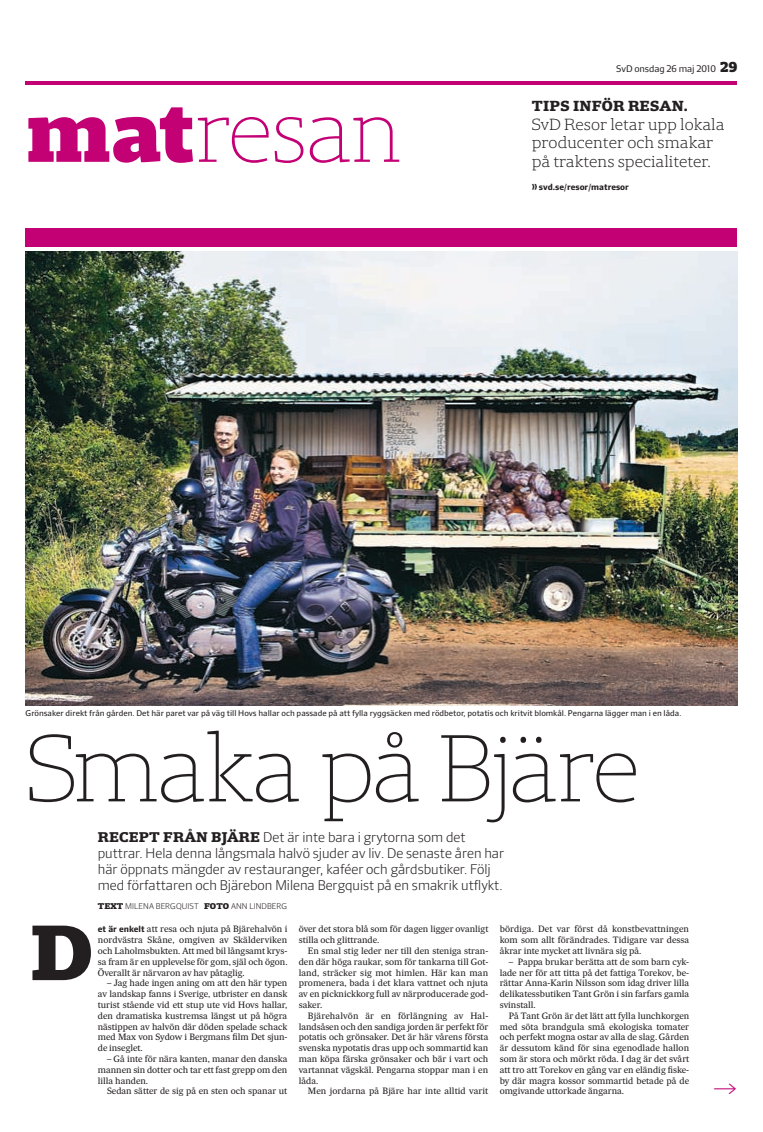
<style>
.page{position:relative;width:763px;height:1132px;background:#fff}
.page>*{position:absolute;margin:0;border:0;box-sizing:border-box;transform-origin:0 0}
.t1{font:100 91px "Sueca Slab";letter-spacing:-.045em;color:#231f20}
.t2{font:100 85px "Sueca Slab";letter-spacing:-.03em;color:#c30175}
.t3{font:800 75px "Sueca Slab";color:#231f20}
.t4{font:200 15.5px/18.5px "Sueca Slab";color:#231f20}
.t5{font:800 14px "Sueca Slab";letter-spacing:.015em;color:#231f20}
.t6{font:300 13.5px/16.2px "Sueca Headline Sans";color:#231f20}
.t7{font:9.2px "Sueca Sans";color:#231f20}
.t8{font:8.8px/10.8px "Sueca Text";color:#231f20;text-align:justify}
.t9{font:700 8.5px "Sueca Sans";color:#231f20}
.t10{font:500 8px "Sueca Sans";color:#231f20}
.t11{font:300 8px "Sueca Headline Sans";letter-spacing:.01em;color:#231f20}
.s1{font-weight:800}
.s2{font-family:"Sueca Slab";font-weight:800;font-size:14px}
.s3{font-family:"Sueca Slab";font-weight:800}
.s4{font-family:"Sueca Sans";font-weight:700;font-size:8.5px}
</style>
<div class="page">
<hr style="left:26px;top:81px;width:711px;height:3px;background:#c30175">
<div style="left:26px;top:228px;width:711px;height:18px;background:#c30175"></div>
<img style="left:26px;top:251px;width:711px;height:454px">
<h2 class="t2" style="left:26px;top:79px;width:378px"><span class="s1">MAT</span>resan</h2>
<p class="t7" style="left:616px;top:63px;width:123px">SvD onsdag 26 maj 2010 <span class="s2">29</span></p>
<h3 class="t5" style="left:531px;top:97px;width:157px">TIPS INFÖR RESAN.</h3>
<h3 class="t4" style="left:532px;top:115px;width:194px">SvD Resor letar upp lokala producenter och smakar på traktens specialiteter.</h3>
<p class="t9" style="left:539px;top:182px;width:91px">svd.se/resor/matresor</p>
<p class="t10" style="left:26px;top:708px;width:657px">Grönsaker direkt från gården. Det här paret var på väg till Hovs hallar och passade på att fylla ryggsäcken med rödbetor, potatis och kritvit blomkål. Pengarna lägger man i en låda.</p>
<h1 class="t1" style="left:26px;top:712px;width:616px">Smaka på Bjäre</h1>
<p class="t6" style="left:98px;top:828px;width:408px"><span class="s3">RECEPT FRÅN BJÄRE</span> Det är inte bara i grytorna som det puttrar. Hela denna långsmala halvö sjuder av liv. De senaste åren har här öppnats mängder av restauranger, kaféer och gårdsbutiker. Följ med författaren och Bjärebon Milena Bergquist på en smakrik utflykt.</p>
<p class="t11" style="left:98px;top:901px;width:191px"><span class="s3">TEXT</span> Milena Bergquist <span class="s3">FOTO</span> ann linDBerg</p>
<p class="t8" style="left:98px;top:923px;width:191px"><span class="s4">et är enkelt</span> att resa och njuta på Bjärehalvön i nordvästra Skåne, omgiven av Skälderviken och Laholmsbukten. Att med bil långsamt krys&shy;sa fram är en upplevelse för gom, själ och ögon.<br>Överallt är närvaron av hav påtaglig.</p>
<p class="t8" style="left:98px;top:977px;width:191px;text-indent:9px">– Jag hade ingen aning om att den här typen av landskap fanns i Sverige, utbrister en dansk turist stående vid ett stup ute vid Hovs hallar, den dramatiska kustremsa längst ut på högra nästippen av halvön där döden spelade schack med Max von Sydow i Bergmans film Det sjun&shy;de inseglet.</p>
<p class="t8" style="left:98px;top:1053px;width:191px;text-indent:9px">– Gå inte för nära kanten, manar den danska mannen sin dotter och tar ett fast grepp om den lilla handen.</p>
<p class="t8" style="left:107px;top:1085px;width:182px">Sedan sätter de sig på en sten och spanar ut</p>
<p class="t8" style="left:499px;top:923px;width:191px">bördiga. Det var först då konstbevattningen kom som allt förändrades. Tidigare var dessa åkrar inte mycket att livnära sig på.</p>
<p class="t8" style="left:499px;top:955px;width:191px;text-indent:9px">– Pappa brukar berätta att de som barn cyk&shy;lade ner för att titta på det fattiga Torekov, be&shy;rättar Anna-Karin Nilsson som idag driver lilla delikatessbutiken Tant Grön i sin farfars gamla svinstall.</p>
<p class="t8" style="left:499px;top:1009px;width:191px;text-indent:9px">På Tant Grön är det lätt att fylla lunchkorgen med söta brandgula små ekologiska tomater och perfekt mogna ostar av alla de slag. Gården är dessutom känd för sina egenodlade hallon som är stora och mörkt röda. I dag är det svårt att tro att Torekov en gång var en eländig fiske&shy;by där magra kossor sommartid betade på de omgivande uttorkade ängarna.</p>
<p class="t8" style="left:299px;top:923px;width:191px">över det stora blå som för dagen ligger ovanligt stilla och glittrande.</p>
<p class="t8" style="left:299px;top:945px;width:191px;text-indent:9px">En smal stig leder ner till den steniga stran&shy;den där höga raukar, som för tankarna till Got&shy;land, sträcker sig mot himlen. Här kan man promenera, bada i det klara vattnet och njuta av en picknickkorg full av närproducerade god&shy;saker.</p>
<p class="t8" style="left:299px;top:1009px;width:191px;text-indent:9px">Bjärehalvön är en förlängning av Hal&shy;landsåsen och den sandiga jorden är perfekt för potatis och grönsaker. Det är här vårens första svenska nypotatis dras upp och sommartid kan man köpa färska grönsaker och bär i vart och vartannat vägskäl. Pengarna stoppar man i en låda.</p>
<p class="t8" style="left:308px;top:1085px;width:182px">Men jordarna på Bjäre har inte alltid varit</p>
<h3 class="t3" style="left:30px;top:904px;width:65px">D</h3>
</div>
